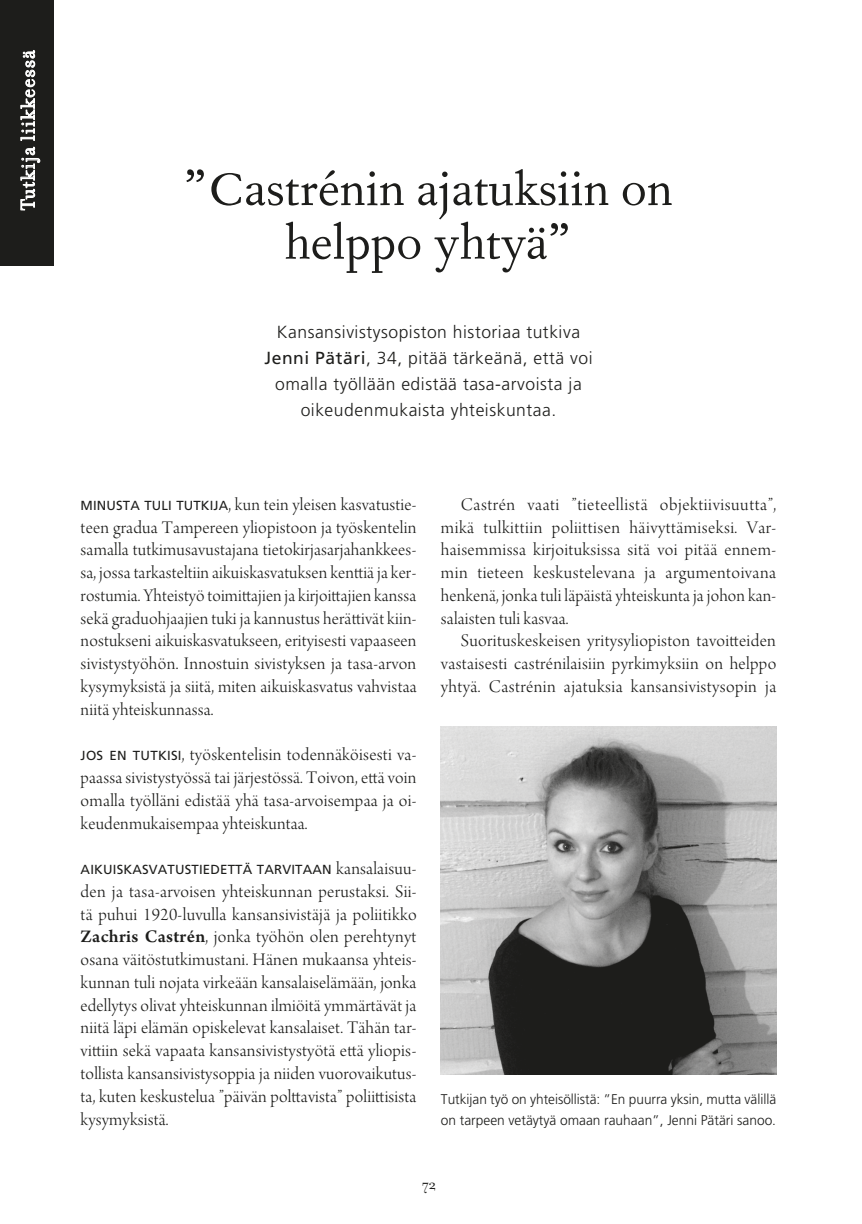
<style>
.page{position:relative;width:862px;height:1224px;background:#fff}
.page>*{position:absolute;margin:0;border:0;box-sizing:border-box;transform-origin:0 0}
.t1{font:55.12px/53.6px "Fournier";color:#1d1d1b;text-align:center}
.t2{font:21px "Filosofia OT";letter-spacing:.05em;color:#fff}
.t3{font:18.72px/22.8px "Arno Pro Light Display";letter-spacing:.01em;color:#1d1d1b;text-align:justify}
.t4{font:300 17.5px/26.2px "Frutiger LT Std";letter-spacing:.03em;color:#1d1d1b;text-align:center}
.t5{font:15.75px "Filosofia OT";color:#1d1d1b}
.t6{font:300 14px/21px "Frutiger LT Std";color:#1d1d1b}
.t7{font:13.12px "Frutiger LT Std";letter-spacing:.01em;color:#1d1d1b}
.s1{font-weight:400}
.s2{font-family:"Frutiger LT Std";font-size:13.12px}
.s3{font-family:"Arno Pro Light Display";font-size:18.72px}
.s4{font-family:"Arno Pro";font-weight:600}
</style>
<div class="page">
<div style="left:0;top:0;width:54px;height:266px;background:#1d1d1b"></div>
<svg style="left:20px;top:147px;width:20px;height:63px"></svg>
<svg style="left:20px;top:50px;width:15px;height:91px"></svg>
<img style="left:440px;top:726px;width:335px;height:348px">
<p class="t2" style="left:16px;top:210px;width:162px;rotate:-90deg">Tutkija liikkeessä</p>
<h1 class="t1" style="left:183px;top:165px;width:490px">”Castrénin ajatuksiin on helppo yhtyä”</h1>
<p class="t4" style="left:264px;top:319px;width:329px">Kansansivistysopiston historiaa tutkiva <span class="s1">Jenni Pätäri</span>, 34, pitää tärkeänä, että voi omalla työllään edistää tasa-arvoista ja oikeudenmukaista yhteiskuntaa.</p>
<p class="t3" style="left:81px;top:494px;width:337px"><span class="s2">MINUSTA TULI TUTKIJA</span>, kun tein yleisen kasvatustie&shy;teen gradua Tampereen yliopistoon ja työskentelin samalla tutkimusavustajana tietokirjasarjahankkees&shy;sa, jossa tarkasteltiin aikuiskasvatuksen kenttiä ja ker&shy;rostumia. Yhteistyö toimittajien ja kirjoittajien kanssa sekä graduohjaajien tuki ja kannustus herättivät kiin&shy;nostukseni aikuiskasvatukseen, erityisesti vapaaseen sivistystyöhön. Innostuin sivistyksen ja tasa-arvon kysymyksistä ja siitä, miten aikuiskasvatus vahvistaa niitä yhteiskunnassa.</p>
<p class="t3" style="left:81px;top:744px;width:337px"><span class="s2">JOS EN TUTKISI</span>, työskentelisin todennäköisesti va&shy;paassa sivistystyössä tai järjestössä. Toivon, että voin omalla työlläni edistää yhä tasa-arvoisempaa ja oi&shy;keudenmukaisempaa yhteiskuntaa.</p>
<p class="t7" style="left:81px;top:861px;width:337px">AIKUISKASVATUSTIEDETTÄ TARVITAAN <span class="s3">kansalaisuu-</span></p>
<p class="t3" style="left:81px;top:881px;width:337px">den ja tasa-arvoisen yhteiskunnan perustaksi. Sii&shy;tä puhui 1920-luvulla kansansivistäjä ja poliitikko <span class="s4">Zachris Castrén</span>, jonka työhön olen perehtynyt osana väitöstutkimustani. Hänen mukaansa yhteis&shy;kunnan tuli nojata virkeään kansalaiselämään, jonka edellytys olivat yhteiskunnan ilmiöitä ymmärtävät ja niitä läpi elämän opiskelevat kansalaiset. Tähän tar&shy;vittiin sekä vapaata kansansivistystyötä että yliopis&shy;tollista kansansivistysoppia ja niiden vuorovaikutus&shy;ta, kuten keskustelua ”päivän polttavista” poliittisista kysymyksistä.</p>
<p class="t3" style="left:440px;top:494px;width:336px;text-indent:20px">Castrén vaati ”tieteellistä objektiivisuutta”, mikä tulkittiin poliittisen häivyttämiseksi. Var&shy;haisemmissa kirjoituksissa sitä voi pitää ennem&shy;min tieteen keskustelevana ja argumentoivana henkenä, jonka tuli läpäistä yhteiskunta ja johon kan&shy;salaisten tuli kasvaa.</p>
<p class="t3" style="left:440px;top:630px;width:337px;text-indent:20px">Suorituskeskeisen yritysyliopiston tavoitteiden vastaisesti castrénilaisiin pyrkimyksiin on helppo yhtyä. Castrénin ajatuksia kansansivistysopin ja</p>
<p class="t6" style="left:440px;top:1088px;width:336px">Tutkijan työ on yhteisöllistä: ”En puurra yksin, mutta välillä on tarpeen vetäytyä omaan rauhaan”, Jenni Pätäri sanoo.</p>
<p class="t5" style="left:422px;top:1175px;width:15px">72</p>
</div>
